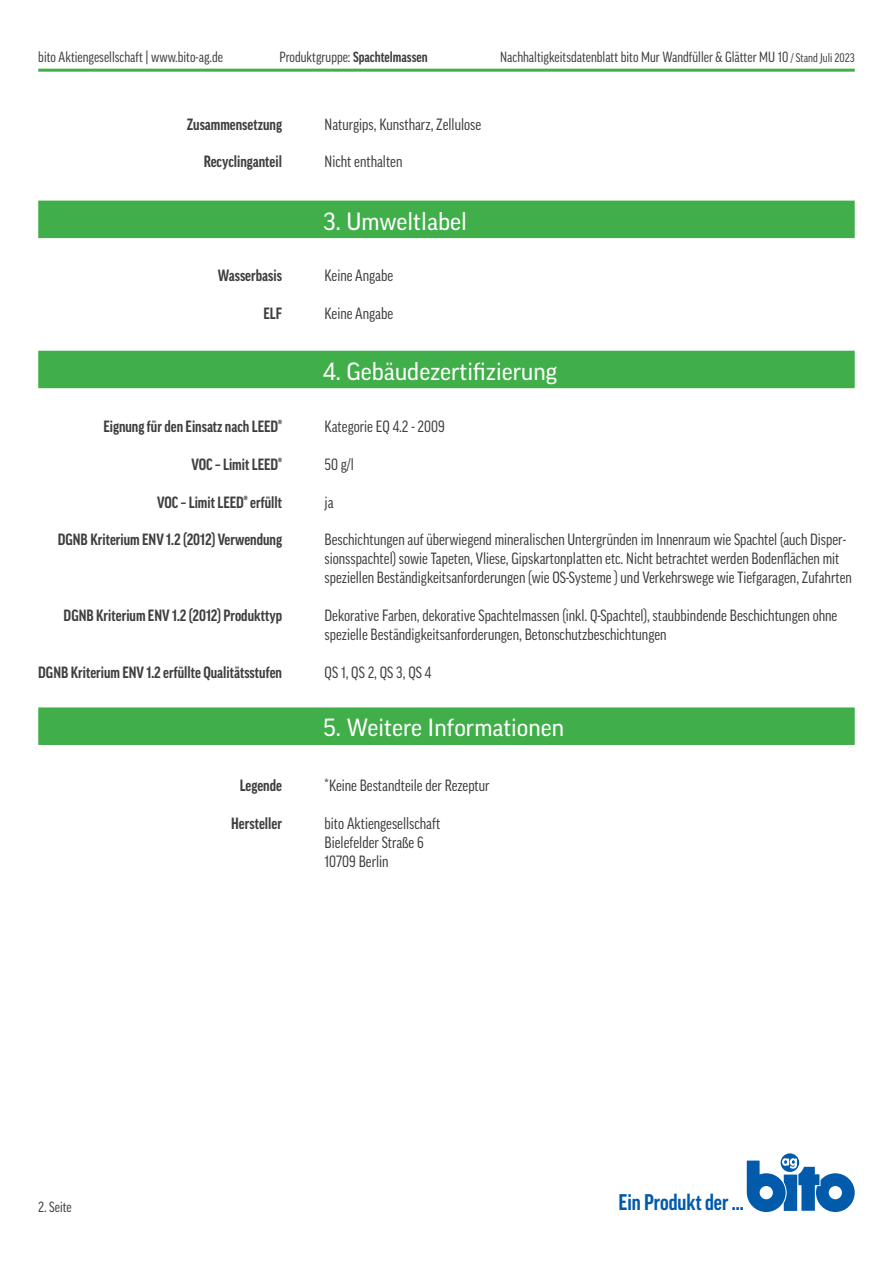
<style>
.page{position:relative;width:893px;height:1263px;background:#fff}
.page>*{position:absolute;margin:0;border:0;box-sizing:border-box;transform-origin:0 0}
.t1{font:24px "Good Pro";color:#fff}
.t2{font:700 condensed 21.9px "Good Pro";color:#015aaa}
.t3{font:condensed 15.75px/18.9px "Good Pro";color:#3e3e3f}
.t4{font:700 condensed 15.75px "Good Pro";color:#3e3e3f}
.t5{font:condensed 14.25px "Good Pro";color:#3e3e3f}
.s1{font-weight:700}
.s2{font-size:12px}
</style>
<div class="page">
<hr style="left:38px;top:69px;width:817px;height:3px;background:#40ae49">
<svg style="left:781px;top:1153px;width:18px;height:19px"></svg>
<svg style="left:747px;top:1158px;width:108px;height:54px"></svg>
<div style="left:38px;top:201px;width:817px;height:37px;background:#40ae49"></div>
<div style="left:38px;top:351px;width:817px;height:37px;background:#40ae49"></div>
<div style="left:38px;top:707px;width:817px;height:38px;background:#40ae49"></div>
<p class="t5" style="left:38px;top:49px;width:186px">bito Aktiengesellschaft | www.bito-ag.de</p>
<p class="t5" style="left:279px;top:49px;width:150px">Produktgruppe: <span class="s1">Spachtelmassen</span></p>
<p class="t5" style="left:500px;top:49px;width:356px">Nachhaltigkeitsdatenblatt bito Mur Wandfüller &amp; Glätter MU 10 <span class="s2">/ Stand Juli 2023</span></p>
<p class="t4" style="left:187px;top:115px;width:97px">Zusammensetzung</p>
<p class="t4" style="left:204px;top:153px;width:80px">Recyclinganteil</p>
<p class="t4" style="left:218px;top:266px;width:66px">Wasserbasis</p>
<p class="t4" style="left:263px;top:304px;width:20px">ELF</p>
<p class="t4" style="left:103px;top:418px;width:180px">Eignung für den Einsatz nach LEED®</p>
<p class="t4" style="left:191px;top:455px;width:92px">VOC – Limit LEED®</p>
<p class="t4" style="left:157px;top:493px;width:127px">VOC – Limit LEED® erfüllt</p>
<p class="t4" style="left:58px;top:531px;width:226px">DGNB Kriterium ENV 1.2 (2012) Verwendung</p>
<p class="t4" style="left:64px;top:607px;width:220px">DGNB Kriterium ENV 1.2 (2012) Produkttyp</p>
<p class="t4" style="left:38px;top:663px;width:245px">DGNB Kriterium ENV 1.2 erfüllte Qualitätsstufen</p>
<p class="t4" style="left:240px;top:777px;width:44px">Legende</p>
<p class="t4" style="left:231px;top:814px;width:52px">Hersteller</p>
<p class="t3" style="left:325px;top:115px;width:158px">Naturgips, Kunstharz, Zellulose</p>
<p class="t3" style="left:325px;top:152px;width:79px">Nicht enthalten</p>
<h1 class="t1" style="left:323px;top:207px;width:145px">3. Umweltlabel</h1>
<p class="t3" style="left:325px;top:266px;width:70px">Keine Angabe</p>
<p class="t3" style="left:325px;top:304px;width:70px">Keine Angabe</p>
<h1 class="t1" style="left:323px;top:357px;width:236px">4. Gebäudezertifizierung</h1>
<p class="t3" style="left:325px;top:417px;width:122px">Kategorie EQ 4.2 - 2009</p>
<p class="t3" style="left:325px;top:455px;width:31px">50 g/l</p>
<p class="t3" style="left:325px;top:493px;width:10px">ja</p>
<p class="t3" style="left:325px;top:530px;width:529px">Beschichtungen auf überwiegend mineralischen Untergründen im Innenraum wie Spachtel (auch Disper&shy;sionsspachtel) sowie Tapeten, Vliese, Gipskartonplatten etc. Nicht betrachtet werden Bodenflächen mit speziellen Beständigkeitsanforderungen (wie OS-Systeme ) und Verkehrswege wie Tiefgaragen, Zufahrten</p>
<p class="t3" style="left:325px;top:606px;width:514px">Dekorative Farben, dekorative Spachtelmassen (inkl. Q-Spachtel), staubbindende Beschichtungen ohne spezielle Beständigkeitsanforderungen, Betonschutzbeschichtungen</p>
<p class="t3" style="left:325px;top:663px;width:108px">QS 1, QS 2, QS 3, QS 4</p>
<h1 class="t1" style="left:323px;top:714px;width:242px">5. Weitere Informationen</h1>
<p class="t3" style="left:325px;top:776px;width:167px">*Keine Bestandteile der Rezeptur</p>
<p class="t3" style="left:325px;top:814px;width:117px">bito Aktiengesellschaft<br>Bielefelder Straße 6<br>10709 Berlin</p>
<p class="t5" style="left:38px;top:1199px;width:35px">2. Seite</p>
<h2 class="t2" style="left:618px;top:1190px;width:127px">Ein Produkt der ...</h2>
</div>
